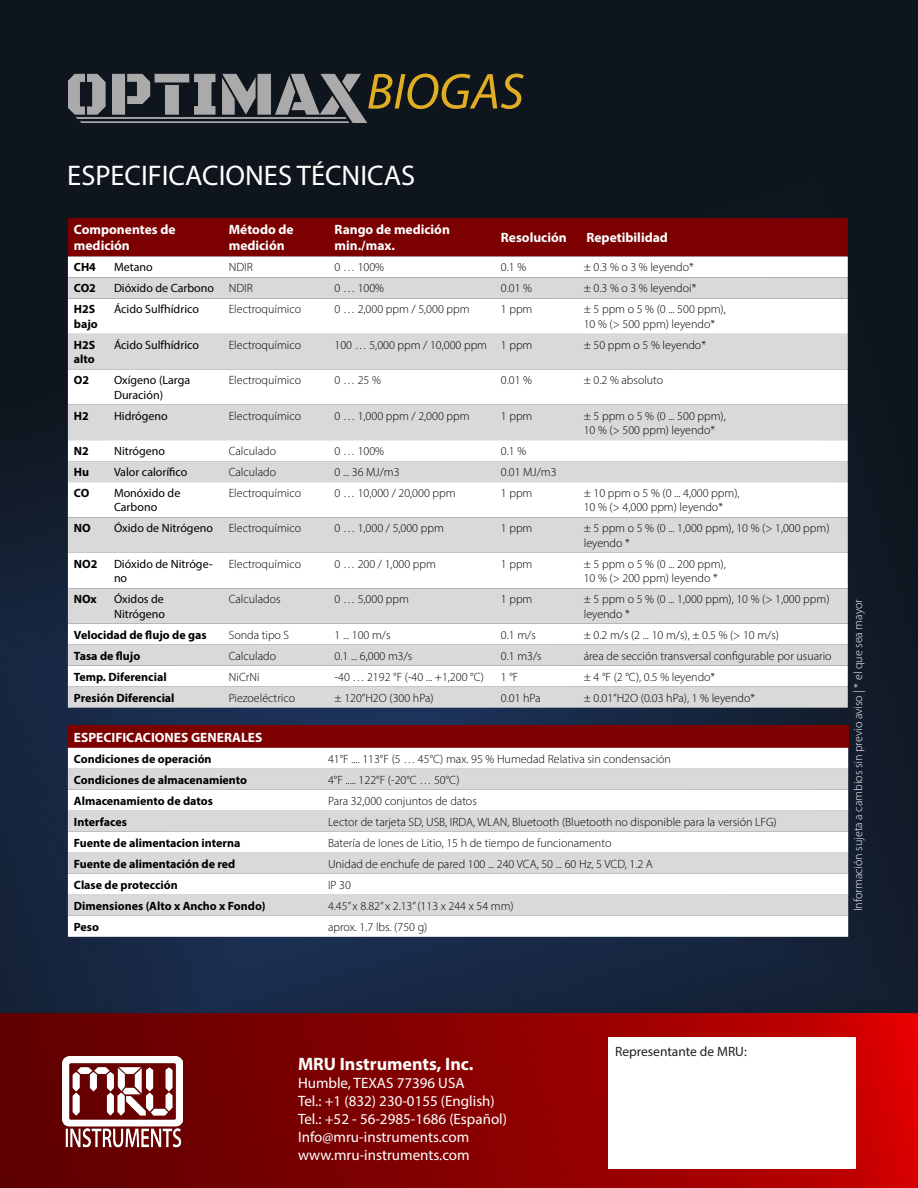
<style>
.page{position:relative;width:918px;height:1188px;background:#fff}
.page>*{position:absolute;margin:0;border:0;box-sizing:border-box;transform-origin:0 0}
.t1{font:italic 51px "Myriad Pro";color:#e0ae25}
.t2{font:28.5px "Myriad Pro";color:#fff}
.t3{font:700 18px "Myriad Pro";color:#fff}
.t4{font:15px/18px "Myriad Pro";color:#fff}
.t5{font:700 13.5px/16.2px "Myriad Pro";color:#fff}
.t6{font:13.5px "Myriad Pro";color:#231f20}
.t7{font:300 12px/14.4px "Myriad Pro";color:#000}
.t8{font:700 12px/14.4px "Myriad Pro";color:#000}
.t9{font:12px/14.4px "Myriad Pro";color:#000}
.t10{font:300 12px "Myriad Pro";color:#fff}
</style>
<div class="page">
<img style="left:0;top:0;width:918px;height:1188px">
<img style="left:63px;top:1056px;width:120px;height:98px">
<div style="left:608px;top:1037px;width:248px;height:132px;background:#fff"></div>
<img style="left:68px;top:74px;width:303px;height:49px">
<div style="left:68px;top:218px;width:780px;height:38px;background:#7c0000"></div>
<svg style="left:68px;top:256px;width:780px;height:21px"></svg>
<svg style="left:68px;top:277px;width:780px;height:431px;fill:#d9d9d9"></svg>
<div style="left:68px;top:726px;width:780px;height:22px;background:#7c0000"></div>
<svg style="left:68px;top:748px;width:780px;height:189px"></svg>
<svg style="left:68px;top:769px;width:780px;height:147px;fill:#d9d9d9"></svg>
<p class="t1" style="left:367px;top:60px;width:159px">BIOGAS</p>
<p class="t2" style="left:67px;top:158px;width:350px">ESPECIFICACIONES TÉCNICAS</p>
<p class="t5" style="left:74px;top:221px;width:103px">Componentes de medición</p>
<p class="t5" style="left:229px;top:221px;width:67px">Método de medición</p>
<p class="t5" style="left:335px;top:221px;width:117px">Rango de medición min./max.</p>
<p class="t5" style="left:501px;top:229px;width:67px">Resolución</p>
<p class="t5" style="left:587px;top:229px;width:83px">Repetibilidad</p>
<p class="t8" style="left:74px;top:260px;width:24px">CH4</p>
<p class="t9" style="left:114px;top:260px;width:40px">Metano</p>
<p class="t7" style="left:229px;top:260px;width:26px">NDIR</p>
<p class="t7" style="left:335px;top:260px;width:51px">0 … 100%</p>
<p class="t7" style="left:501px;top:260px;width:27px">0.1 %</p>
<p class="t7" style="left:584px;top:260px;width:112px">± 0.3 % o 3 % leyendo*</p>
<p class="t8" style="left:74px;top:281px;width:24px">CO2</p>
<p class="t9" style="left:114px;top:281px;width:102px">Dióxido de Carbono</p>
<p class="t7" style="left:229px;top:281px;width:26px">NDIR</p>
<p class="t7" style="left:335px;top:281px;width:51px">0 … 100%</p>
<p class="t7" style="left:501px;top:281px;width:33px">0.01 %</p>
<p class="t7" style="left:584px;top:281px;width:114px">± 0.3 % o 3 % leyendoi*</p>
<p class="t8" style="left:74px;top:302px;width:25px">H2S bajo</p>
<p class="t9" style="left:114px;top:302px;width:87px">Ácido Sulfhídrico</p>
<p class="t7" style="left:229px;top:302px;width:74px">Electroquímico</p>
<p class="t7" style="left:335px;top:302px;width:137px">0 … 2,000 ppm / 5,000 ppm</p>
<p class="t7" style="left:501px;top:302px;width:33px">1 ppm</p>
<p class="t7" style="left:584px;top:302px;width:144px">± 5 ppm o 5 % (0 ... 500 ppm),<br>10 % (&gt; 500 ppm) leyendo*</p>
<p class="t8" style="left:74px;top:337px;width:23px">H2S alto</p>
<p class="t9" style="left:114px;top:337px;width:87px">Ácido Sulfhídrico</p>
<p class="t7" style="left:229px;top:338px;width:74px">Electroquímico</p>
<p class="t7" style="left:335px;top:338px;width:154px">100 … 5,000 ppm / 10,000 ppm</p>
<p class="t7" style="left:501px;top:338px;width:33px">1 ppm</p>
<p class="t7" style="left:584px;top:338px;width:124px">± 50 ppm o 5 % leyendo*</p>
<p class="t8" style="left:74px;top:373px;width:17px">O2</p>
<p class="t9" style="left:114px;top:373px;width:78px">Oxígeno (Larga<br>Duración)</p>
<p class="t7" style="left:229px;top:373px;width:74px">Electroquímico</p>
<p class="t7" style="left:335px;top:373px;width:48px">0 … 25 %</p>
<p class="t7" style="left:501px;top:373px;width:33px">0.01 %</p>
<p class="t7" style="left:584px;top:373px;width:81px">± 0.2 % absoluto</p>
<p class="t8" style="left:74px;top:408px;width:16px">H2</p>
<p class="t9" style="left:114px;top:408px;width:55px">Hidrógeno</p>
<p class="t7" style="left:229px;top:408px;width:74px">Electroquímico</p>
<p class="t7" style="left:335px;top:408px;width:137px">0 … 1,000 ppm / 2,000 ppm</p>
<p class="t7" style="left:501px;top:408px;width:33px">1 ppm</p>
<p class="t7" style="left:584px;top:408px;width:144px">± 5 ppm o 5 % (0 ... 500 ppm),<br>10 % (&gt; 500 ppm) leyendo*</p>
<p class="t8" style="left:74px;top:443px;width:16px">N2</p>
<p class="t9" style="left:114px;top:444px;width:53px">Nitrógeno</p>
<p class="t7" style="left:229px;top:444px;width:49px">Calculado</p>
<p class="t7" style="left:335px;top:444px;width:51px">0 … 100%</p>
<p class="t7" style="left:501px;top:444px;width:27px">0.1 %</p>
<p class="t8" style="left:74px;top:464px;width:17px">Hu</p>
<p class="t9" style="left:114px;top:465px;width:75px">Valor calorífico</p>
<p class="t7" style="left:229px;top:465px;width:49px">Calculado</p>
<p class="t7" style="left:335px;top:465px;width:67px">0 ... 36 MJ/m3</p>
<p class="t7" style="left:501px;top:465px;width:57px">0.01 MJ/m3</p>
<p class="t8" style="left:74px;top:485px;width:17px">CO</p>
<p class="t9" style="left:114px;top:486px;width:68px">Monóxido de<br>Carbono</p>
<p class="t7" style="left:229px;top:486px;width:74px">Electroquímico</p>
<p class="t7" style="left:335px;top:486px;width:123px">0 … 10,000 / 20,000 ppm</p>
<p class="t7" style="left:501px;top:486px;width:33px">1 ppm</p>
<p class="t7" style="left:584px;top:486px;width:157px">± 10 ppm o 5 % (0 ... 4,000 ppm),<br>10 % (&gt; 4,000 ppm) leyendo*</p>
<p class="t8" style="left:74px;top:521px;width:18px">NO</p>
<p class="t9" style="left:114px;top:521px;width:100px">Óxido de Nitrógeno</p>
<p class="t7" style="left:229px;top:521px;width:74px">Electroquímico</p>
<p class="t7" style="left:335px;top:521px;width:111px">0 … 1,000 / 5,000 ppm</p>
<p class="t7" style="left:501px;top:521px;width:33px">1 ppm</p>
<p class="t7" style="left:584px;top:521px;width:247px">± 5 ppm o 5 % (0 ... 1,000 ppm), 10 % (&gt; 1,000 ppm) leyendo *</p>
<p class="t8" style="left:74px;top:556px;width:25px">NO2</p>
<p class="t9" style="left:114px;top:556px;width:100px">Dióxido de Nitróge&shy;no</p>
<p class="t7" style="left:229px;top:557px;width:74px">Electroquímico</p>
<p class="t7" style="left:335px;top:557px;width:103px">0 … 200 / 1,000 ppm</p>
<p class="t7" style="left:501px;top:557px;width:33px">1 ppm</p>
<p class="t7" style="left:584px;top:557px;width:144px">± 5 ppm o 5 % (0 ... 200 ppm),<br>10 % (&gt; 200 ppm) leyendo *</p>
<p class="t8" style="left:74px;top:592px;width:24px">NOx</p>
<p class="t9" style="left:114px;top:592px;width:53px">Óxidos de<br>Nitrógeno</p>
<p class="t7" style="left:229px;top:592px;width:53px">Calculados</p>
<p class="t7" style="left:335px;top:592px;width:76px">0 … 5,000 ppm</p>
<p class="t7" style="left:501px;top:592px;width:33px">1 ppm</p>
<p class="t7" style="left:584px;top:592px;width:247px">± 5 ppm o 5 % (0 ... 1,000 ppm), 10 % (&gt; 1,000 ppm) leyendo *</p>
<p class="t8" style="left:74px;top:627px;width:134px">Velocidad de flujo de gas</p>
<p class="t7" style="left:229px;top:627px;width:62px">Sonda tipo S</p>
<p class="t7" style="left:335px;top:627px;width:58px">1 ... 100 m/s</p>
<p class="t7" style="left:501px;top:627px;width:36px">0.1 m/s</p>
<p class="t7" style="left:584px;top:627px;width:197px">± 0.2 m/s (2 ... 10 m/s), ± 0.5 % (&gt; 10 m/s)</p>
<p class="t8" style="left:74px;top:648px;width:68px">Tasa de flujo</p>
<p class="t7" style="left:229px;top:648px;width:49px">Calculado</p>
<p class="t7" style="left:335px;top:648px;width:79px">0.1 ... 6,000 m3/s</p>
<p class="t7" style="left:501px;top:648px;width:42px">0.1 m3/s</p>
<p class="t7" style="left:584px;top:648px;width:249px">área de sección transversal configurable por usuario</p>
<p class="t8" style="left:74px;top:669px;width:94px">Temp. Diferencial</p>
<p class="t7" style="left:229px;top:669px;width:33px">NiCrNi</p>
<p class="t7" style="left:335px;top:669px;width:151px">-40 … 2192 °F (-40 ... +1,200 °C)</p>
<p class="t7" style="left:501px;top:669px;width:19px">1 °F</p>
<p class="t7" style="left:584px;top:669px;width:133px">± 4 °F (2 °C), 0.5 % leyendo*</p>
<p class="t8" style="left:74px;top:690px;width:102px">Presión Diferencial</p>
<p class="t7" style="left:229px;top:690px;width:68px">Piezoeléctrico</p>
<p class="t7" style="left:335px;top:690px;width:101px">± 120”H2O (300 hPa)</p>
<p class="t7" style="left:501px;top:690px;width:41px">0.01 hPa</p>
<p class="t7" style="left:584px;top:690px;width:173px">± 0.01”H2O (0.03 hPa), 1 % leyendo*</p>
<p class="t5" style="left:74px;top:729px;width:190px">ESPECIFICACIONES GENERALES</p>
<p class="t8" style="left:74px;top:751px;width:139px">Condiciones de operación</p>
<p class="t7" style="left:328px;top:752px;width:345px">41°F .... 113°F (5 … 45°C) max. 95 % Humedad Relativa sin condensación</p>
<p class="t8" style="left:74px;top:772px;width:175px">Condiciones de almacenamiento</p>
<p class="t7" style="left:328px;top:773px;width:133px">4°F ..... 122°F (-20°C … 50°C)</p>
<p class="t8" style="left:74px;top:793px;width:141px">Almacenamiento de datos</p>
<p class="t7" style="left:328px;top:794px;width:150px">Para 32,000 conjuntos de datos</p>
<p class="t8" style="left:74px;top:814px;width:55px">Interfaces</p>
<p class="t7" style="left:328px;top:815px;width:450px">Lector de tarjeta SD, USB, IRDA, WLAN, Bluetooth (Bluetooth no disponible para la versión LFG)</p>
<p class="t8" style="left:74px;top:835px;width:168px">Fuente de alimentacion interna</p>
<p class="t7" style="left:328px;top:836px;width:285px">Batería de Iones de Litio, 15 h de tiempo de funcionamento</p>
<p class="t8" style="left:74px;top:856px;width:163px">Fuente de alimentación de red</p>
<p class="t7" style="left:328px;top:857px;width:326px">Unidad de enchufe de pared 100 ... 240 VCA, 50 ... 60 Hz, 5 VCD, 1.2 A</p>
<p class="t8" style="left:74px;top:877px;width:105px">Clase de protección</p>
<p class="t7" style="left:328px;top:878px;width:24px">IP 30</p>
<p class="t8" style="left:74px;top:898px;width:193px">Dimensiones (Alto x Ancho x Fondo)</p>
<p class="t7" style="left:328px;top:899px;width:187px">4.45” x 8.82” x 2.13” (113 x 244 x 54 mm)</p>
<p class="t8" style="left:74px;top:919px;width:27px">Peso</p>
<p class="t7" style="left:328px;top:920px;width:101px">aprox. 1.7 lbs. (750 g)</p>
<p class="t10" style="left:851px;top:911px;width:314px;rotate:-90deg">Información sujeta a cambios sin previo aviso | * el que sea mayor</p>
<p class="t3" style="left:298px;top:1052px;width:177px">MRU Instruments, Inc.</p>
<p class="t4" style="left:298px;top:1074px;width:211px">Humble, TEXAS 77396 USA<br>Tel.: +1 (832) 230-0155 (English)<br>Tel.: +52 - 56-2985-1686 (Español)<br>Info@mru-instruments.com www.mru-instruments.com</p>
<p class="t6" style="left:615px;top:1043px;width:133px">Representante de MRU:</p>
</div>
